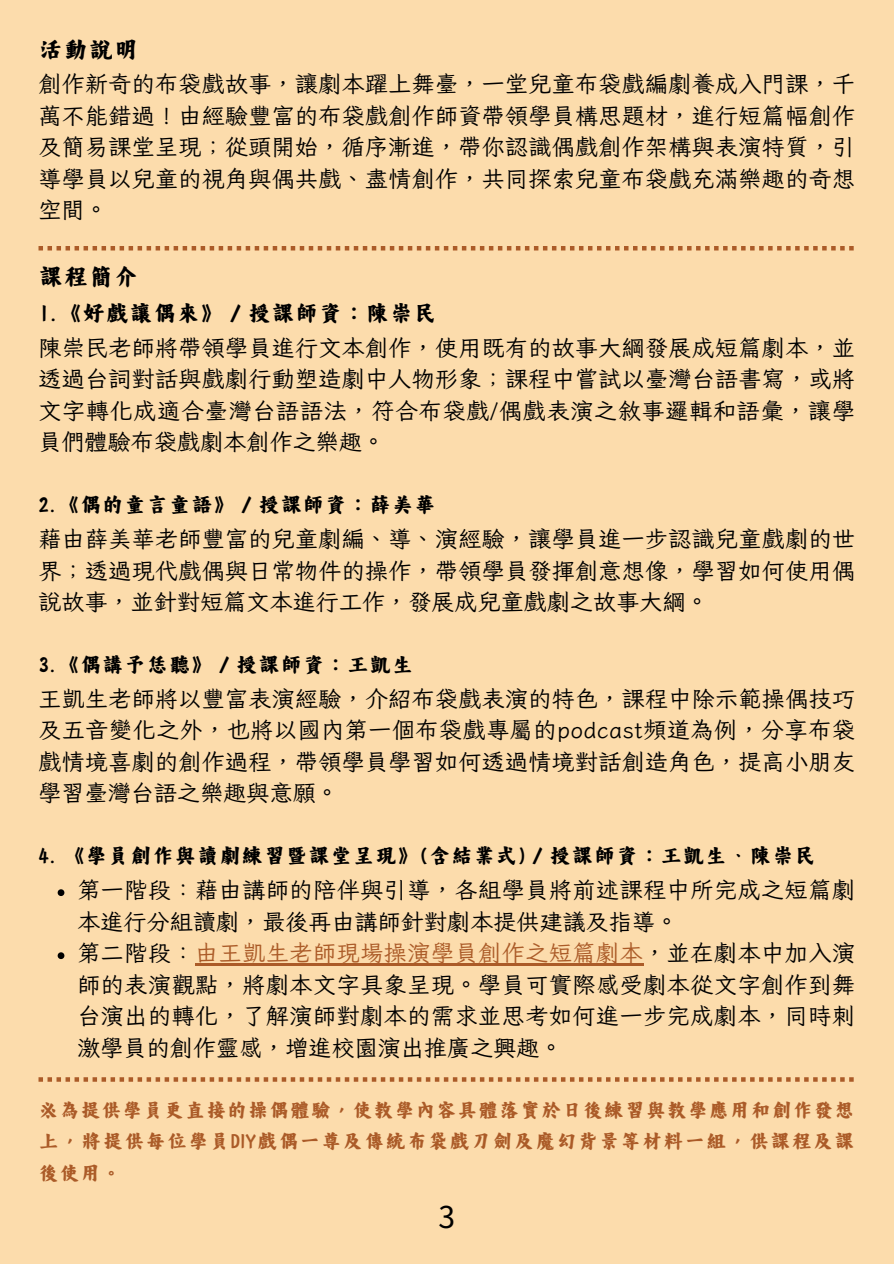
<style>
.page{position:relative;width:894px;height:1264px;background:#fff}
.page>*{position:absolute;margin:0;border:0;box-sizing:border-box;transform-origin:0 0}
.t1{font:30px "Noto Sans TC";color:#000}
.t2{font:27.6px "Canva Rhyming Mandarin Regular Script TC";letter-spacing:.01em;color:#000}
.t3{font:25.95px "Canva Rhyming Mandarin Regular Script TC";letter-spacing:.01em;color:#000}
.t4{font:24.45px "Canva Rhyming Mandarin Regular Script TC";letter-spacing:.01em;color:#000}
.t5{font:22.8px/31.5px "Iansui 094";letter-spacing:.02em;color:#000;text-align:justify}
.t6{font:22.8px/31.5px "Canva Rhyming Mandarin Regular Script TC";letter-spacing:.035em;color:#ab5b28;text-align:justify}
.s1{color:#ab5b28}
</style>
<div class="page">
<div style="left:0;top:0;width:893px;height:1263px;background:#fcdcac"></div>
<svg style="left:58px;top:889px;width:6px;height:7px"></svg>
<svg style="left:58px;top:952px;width:6px;height:7px"></svg>
<hr style="left:195px;top:963px;width:448px;height:2px;background:#ab5b28">
<svg style="left:38px;top:246px;width:815px;height:4px"></svg>
<svg style="left:38px;top:1077px;width:815px;height:4px"></svg>
<p class="t2" style="left:38px;top:35px;width:102px">活動說明</p>
<p class="t5" style="left:38px;top:68px;width:817px">創作新奇的布袋戲故事，讓劇本躍上舞臺，一堂兒童布袋戲編劇養成入門課，千萬不能錯過！由經驗豐富的布袋戲創作師資帶領學員構思題材，進行短篇幅創作及簡易課堂呈現；從頭開始，循序漸進，帶你認識偶戲創作架構與表演特質，引導學員以兒童的視角與偶共戲、盡情創作，共同探索兒童布袋戲充滿樂趣的奇想空間。</p>
<p class="t2" style="left:38px;top:263px;width:102px">課程簡介</p>
<p class="t3" style="left:38px;top:300px;width:400px">1.《好戲讓偶來》／授課師資：陳崇民</p>
<p class="t5" style="left:38px;top:331px;width:817px">陳崇民老師將帶領學員進行文本創作，使用既有的故事大綱發展成短篇劇本，並透過台詞對話與戲劇行動塑造劇中人物形象；課程中嘗試以臺灣台語書寫，或將文字轉化成適合臺灣台語語法，符合布袋戲/偶戲表演之敘事邏輯和語彙，讓學員們體驗布袋戲劇本創作之樂趣。</p>
<p class="t4" style="left:38px;top:492px;width:399px">2.《偶的童言童語》／授課師資：薛美華</p>
<p class="t5" style="left:38px;top:522px;width:817px">藉由薛美華老師豐富的兒童劇編、導、演經驗，讓學員進一步認識兒童戲劇的世界；透過現代戲偶與日常物件的操作，帶領學員發揮創意想像，學習如何使用偶說故事，並針對短篇文本進行工作，發展成兒童戲劇之故事大綱。</p>
<p class="t4" style="left:38px;top:652px;width:377px">3.《偶講予恁聽》／授課師資：王凱生</p>
<p class="t5" style="left:38px;top:682px;width:817px">王凱生老師將以豐富表演經驗，介紹布袋戲表演的特色，課程中除示範操偶技巧及五音變化之外，也將以國內第一個布袋戲專屬的podcast頻道為例，分享布袋戲情境喜劇的創作過程，帶領學員學習如何透過情境對話創造角色，提高小朋友學習臺灣台語之樂趣與意願。</p>
<p class="t4" style="left:38px;top:843px;width:779px">4. 《學員創作與讀劇練習暨課堂呈現》(含結業式)／授課師資：王凱生、陳崇民</p>
<p class="t5" style="left:77px;top:873px;width:778px">第一階段：藉由講師的陪伴與引導，各組學員將前述課程中所完成之短篇劇本進行分組讀劇，最後再由講師針對劇本提供建議及指導。</p>
<p class="t5" style="left:77px;top:936px;width:778px">第二階段：<span class="s1">由王凱生老師現場操演學員創作之短篇劇本</span>，並在劇本中加入演師的表演觀點，將劇本文字具象呈現。學員可實際感受劇本從文字創作到舞台演出的轉化，了解演師對劇本的需求並思考如何進一步完成劇本，同時刺激學員的創作靈感，增進校園演出推廣之興趣。</p>
<h2 class="t6" style="left:38px;top:1094px;width:817px">※為提供學員更直接的操偶體驗，使教學內容具體落實於日後練習與教學應用和創作發想上，將提供每位學員DIY戲偶一尊及傳統布袋戲刀劍及魔幻背景等材料一組，供課程及課後使用。</h2>
<h1 class="t1" style="left:438px;top:1192px;width:18px">3</h1>
</div>
